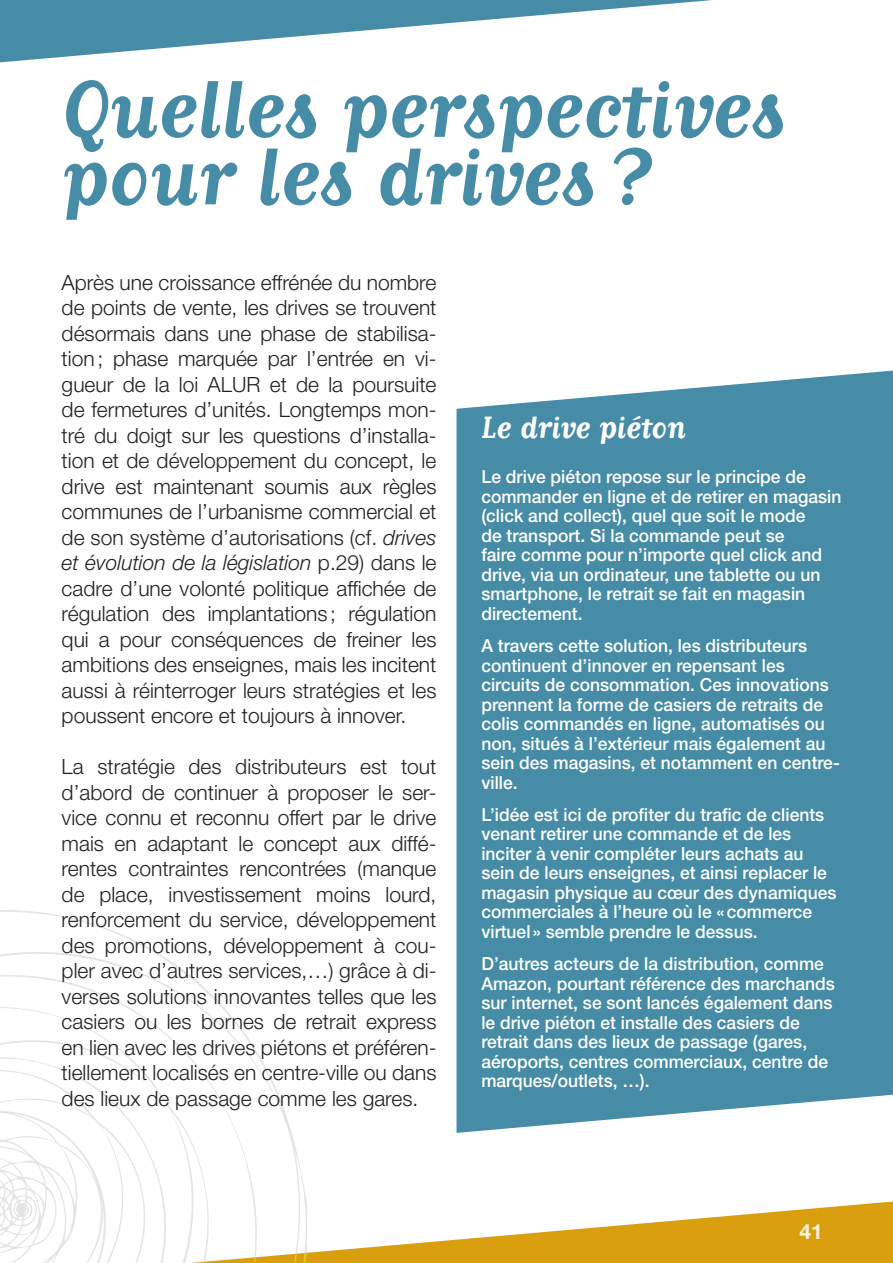
<style>
.page{position:relative;width:893px;height:1263px;background:#fff}
.page>*{position:absolute;margin:0;border:0;box-sizing:border-box;transform-origin:0 0}
.t1{font:700 94.5px/67.5px "Matrix Script";color:#468ca6}
.t2{font:700 36px "Matrix Script";color:#fff}
.t3{font:300 21px/25.5px "Helvetica Neue LT Std";color:#231f20;text-align:justify}
.t4{font:700 21px "Helvetica Neue LT Std";color:#fbf3e2}
.t5{font:500 18px/19.5px "Helvetica Neue LT Std";color:#fff}
.s1{font-style:italic}
</style>
<div class="page">
<svg style="left:312px;top:1201px;width:581px;height:62px;fill:#da9f0f"></svg>
<svg style="left:0;top:0;width:712px;height:62px"></svg>
<svg style="left:0;top:910px;width:312px;height:353px"></svg>
<svg style="left:0;top:999px;width:217px;height:264px"></svg>
<div style="left:456px;top:371px;width:437px;height:762px;background:#468ca6"></div>
<h1 class="t1" style="left:62px;top:74px;width:725px">Quelles perspectives pour les drives ?</h1>
<p class="t3" style="left:62px;top:269px;width:376px">Après une croissance effrénée du nombre de points de vente, les drives se trouvent désormais dans une phase de stabilisa&shy;tion; phase marquée par l’entrée en vi&shy;gueur de la loi ALUR et de la poursuite de fermetures d’unités. Longtemps mon&shy;tré du doigt sur les questions d’installa&shy;tion et de développement du concept, le drive est maintenant soumis aux règles communes de l’urbanisme commercial et de son système d’autorisations (cf. <span class="s1">drives et évolution de la législation</span> p.29) dans le cadre d’une volonté politique affichée de régulation des implantations ; régulation qui a pour conséquences de freiner les ambitions des enseignes, mais les incitent aussi à réinterroger leurs stratégies et les poussent encore et toujours à innover.</p>
<p class="t3" style="left:62px;top:754px;width:376px">La stratégie des distributeurs est tout d’abord de continuer à proposer le ser&shy;vice connu et reconnu offert par le drive mais en adaptant le concept aux diffé&shy;rentes contraintes rencontrées (manque de place, investissement moins lourd, renforcement du service, développement des promotions, développement à cou&shy;pler avec d’autres services,…) grâce à di&shy;verses solutions innovantes telles que les casiers ou les bornes de retrait express en lien avec les drives piétons et préféren&shy;tiellement localisés en centre-ville ou dans des lieux de passage comme les gares.</p>
<h2 class="t2" style="left:481px;top:410px;width:206px">Le drive piéton</h2>
<p class="t5" style="left:481px;top:467px;width:362px">Le drive piéton repose sur le principe de commander en ligne et de retirer en magasin (click and collect), quel que soit le mode<br>de transport. Si la commande peut se<br>faire comme pour n’importe quel click and drive, via un ordinateur, une tablette ou un smartphone, le retrait se fait en magasin directement.</p>
<p class="t5" style="left:481px;top:636px;width:360px">A travers cette solution, les distributeurs continuent d’innover en repensant les circuits de consommation. Ces innovations prennent la forme de casiers de retraits de colis commandés en ligne, automatisés ou non, situés à l’extérieur mais également au sein des magasins, et notamment en centre&shy;ville.</p>
<p class="t5" style="left:481px;top:804px;width:357px">L’idée est ici de profiter du trafic de clients venant retirer une commande et de les inciter à venir compléter leurs achats au sein de leurs enseignes, et ainsi replacer le magasin physique au cœur des dynamiques commerciales à l’heure où le «commerce virtuel » semble prendre le dessus.</p>
<p class="t5" style="left:481px;top:954px;width:355px">D’autres acteurs de la distribution, comme Amazon, pourtant référence des marchands sur internet, se sont lancés également dans le drive piéton et installe des casiers de retrait dans des lieux de passage (gares, aéroports, centres commerciaux, centre de marques/outlets, …).</p>
<p class="t4" style="left:799px;top:1218px;width:25px">41</p>
</div>
